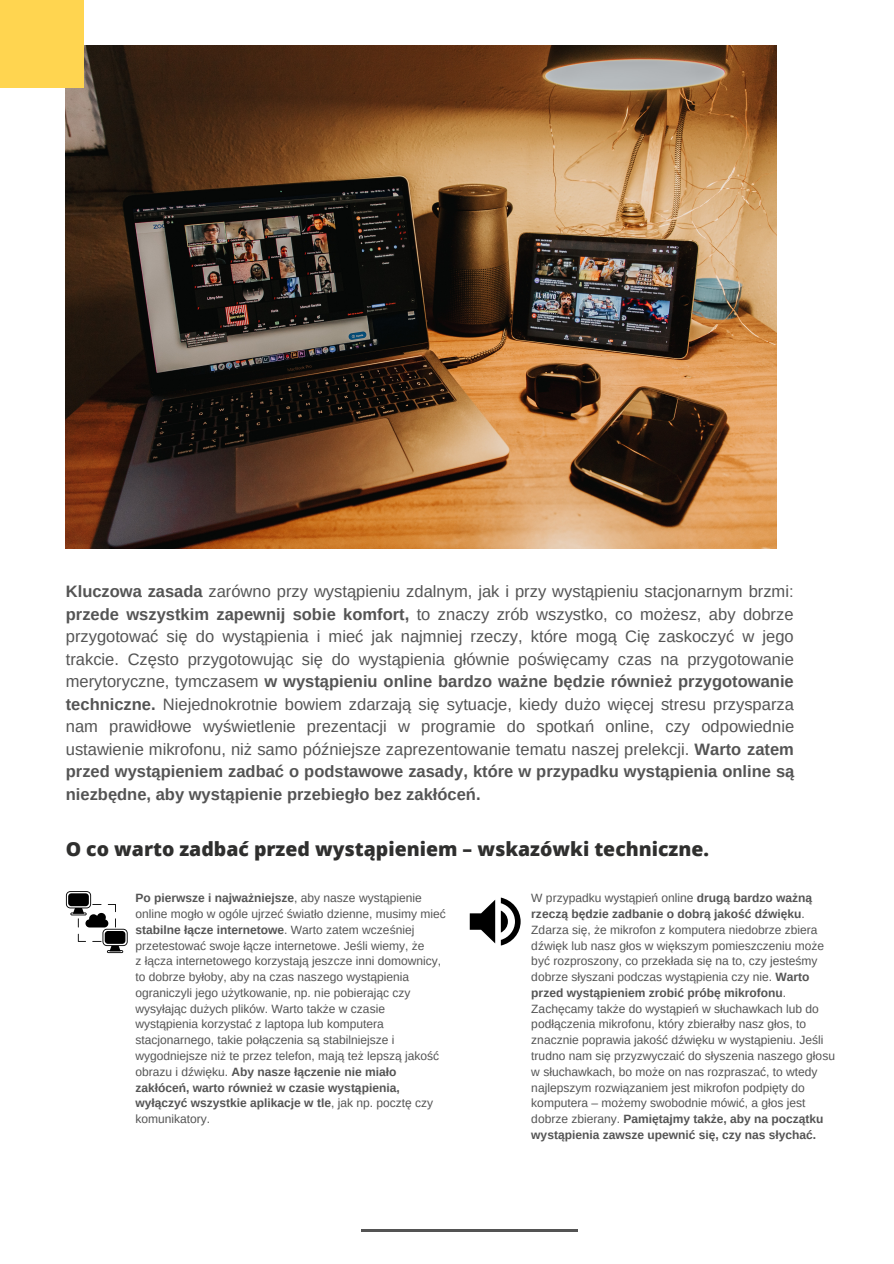
<style>
.page{position:relative;width:894px;height:1264px;background:#fff}
.page>*{position:absolute;margin:0;border:0;box-sizing:border-box;transform-origin:0 0}
.t1{font:800 19.35px "Open Sans";color:#2f2f2e}
.t2{font:16.5px/22.5px "Arimo";color:#545454;text-align:justify}
.t3{font:12px/15.8px "Arimo";color:#545454}
.s1{font-weight:700}
</style>
<div class="page">
<img style="left:66px;top:45px;width:710px;height:504px">
<div style="left:0;top:0;width:84px;height:88px;background:#ffd550"></div>
<hr style="left:361px;top:1229px;width:216px;height:2px;background:#545454">
<hr style="left:107px;top:950px;width:16px;height:3px;background:#000">
<svg style="left:66px;top:891px;width:62px;height:61px"></svg>
<svg style="left:469px;top:897px;width:51px;height:48px"></svg>
<p class="t2" style="left:66px;top:580px;width:730px"><span class="s1">Kluczowa zasada</span> zarówno przy wystąpieniu zdalnym, jak i przy wystąpieniu stacjonarnym brzmi: <span class="s1">przede wszystkim zapewnij sobie komfort,</span> to znaczy zrób wszystko, co możesz, aby dobrze przygotować się do wystąpienia i mieć jak najmniej rzeczy, które mogą Cię zaskoczyć w jego trakcie. Często przygotowując się do wystąpienia głównie poświęcamy czas na przygotowanie merytoryczne, tymczasem <span class="s1">w wystąpieniu online bardzo ważne będzie również przygotowanie techniczne.</span> Niejednokrotnie bowiem zdarzają się sytuacje, kiedy dużo więcej stresu przysparza nam prawidłowe wyświetlenie prezentacji w programie do spotkań online, czy odpowiednie ustawienie mikrofonu, niż samo późniejsze zaprezentowanie tematu naszej prelekcji. <span class="s1">Warto zatem przed wystąpieniem zadbać o podstawowe zasady, które w przypadku wystąpienia online są niezbędne, aby wystąpienie przebiegło bez zakłóceń.</span></p>
<p class="t1" style="left:66px;top:835px;width:644px">O co warto zadbać przed wystąpieniem – wskazówki techniczne.</p>
<p class="t3" style="left:135px;top:890px;width:312px"><span class="s1">Po pierwsze i najważniejsze</span>, aby nasze wystąpienie online mogło w ogóle ujrzeć światło dzienne, musimy mieć <span class="s1">stabilne łącze internetowe</span>. Warto zatem wcześniej przetestować swoje łącze internetowe. Jeśli wiemy, że</p>
<p class="t3" style="left:135px;top:953px;width:307px">z łącza internetowego korzystają jeszcze inni domownicy, to dobrze byłoby, aby na czas naszego wystąpienia ograniczyli jego użytkowanie, np. nie pobierając czy wysyłając dużych plików. Warto także w czasie wystąpienia korzystać z laptopa lub komputera stacjonarnego, takie połączenia są stabilniejsze i wygodniejsze niż te przez telefon, mają też lepszą jakość obrazu i dźwięku. <span class="s1">Aby nasze łączenie nie miało zakłóceń, warto również w czasie wystąpienia, wyłączyć wszystkie aplikacje w tle</span>, jak np. pocztę czy komunikatory.</p>
<p class="t3" style="left:531px;top:890px;width:305px">W przypadku wystąpień online <span class="s1">drugą bardzo ważną rzeczą będzie zadbanie o dobrą jakość dźwięku</span>.<br>Zdarza się, że mikrofon z komputera niedobrze zbiera dźwięk lub nasz głos w większym pomieszczeniu może być rozproszony, co przekłada się na to, czy jesteśmy dobrze słyszani podczas wystąpienia czy nie. <span class="s1">Warto przed wystąpieniem zrobić próbę mikrofonu</span>.<br>Zachęcamy także do wystąpień w słuchawkach lub do podłączenia mikrofonu, który zbierałby nasz głos, to znacznie poprawia jakość dźwięku w wystąpieniu. Jeśli trudno nam się przyzwyczaić do słyszenia naszego głosu w słuchawkach, bo może on nas rozpraszać, to wtedy najlepszym rozwiązaniem jest mikrofon podpięty do komputera – możemy swobodnie mówić, a głos jest dobrze zbierany. <span class="s1">Pamiętajmy także, aby na początku wystąpienia zawsze upewnić się, czy nas słychać.</span></p>
</div>
